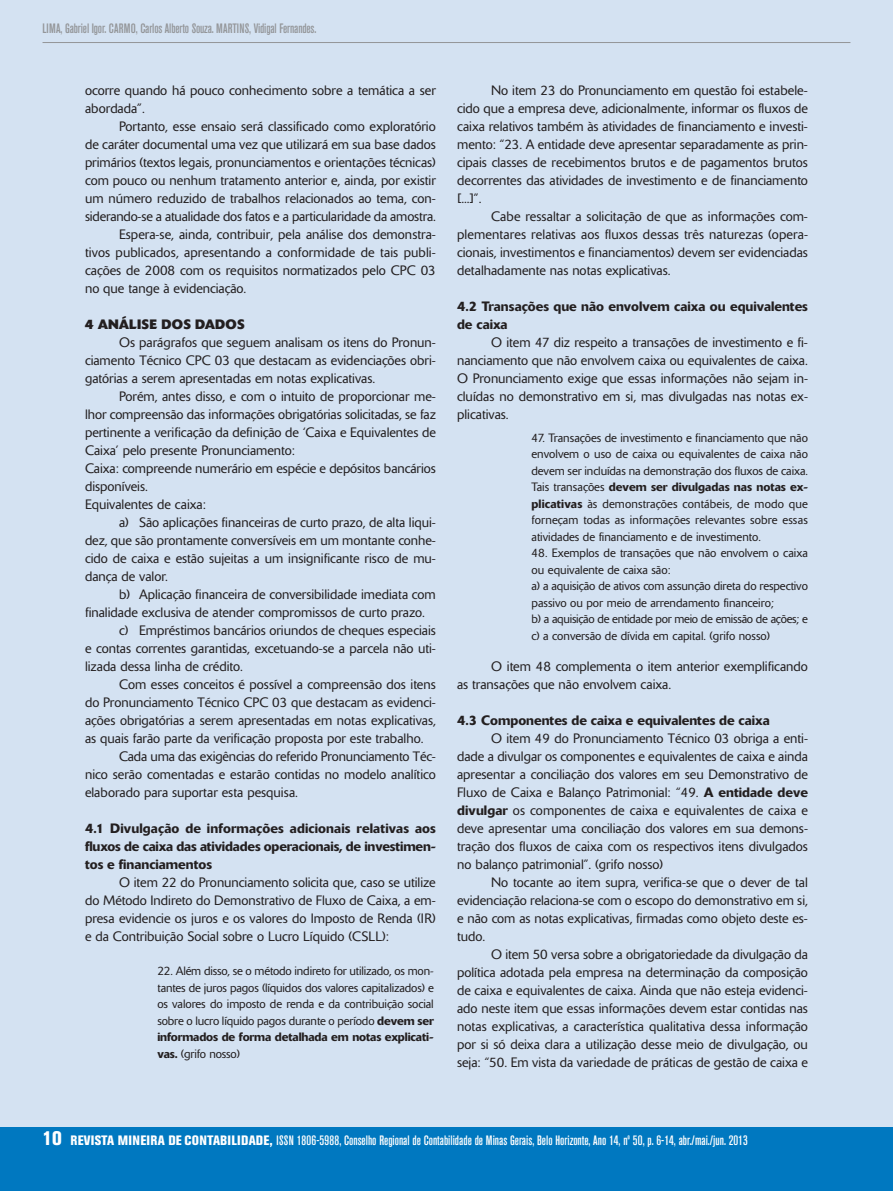
<style>
.page{position:relative;width:893px;height:1191px;background:#d4e2f2}
.page>*{position:absolute;margin:0;border:0;box-sizing:border-box;transform-origin:0 0}
.t1{font:300 13.5px/18px "Delta";color:#231f20;text-align:justify}
.t2{font:500 13.5px/18px "Delta";color:#231f20;text-align:justify}
.t3{font:500 condensed 13.5px "Akzidenz Grotesk BE";color:#fff}
.t4{font:500 condensed 13.5px "Akzidenz Grotesk BE";letter-spacing:-.01em;color:#939598}
.t5{font:700 13.5px "Delta";letter-spacing:.01em;color:#231f20}
.t6{font:300 12px/16.5px "Delta";color:#231f20;text-align:justify}
.s1{font-weight:500}
.s2{font-weight:800;font-size:19.5px}
.s3{font-weight:800}
</style>
<div class="page">
<div style="left:0;top:1127px;width:893px;height:64px;background:#0078c0"></div>
<hr style="left:43px;top:42px;width:807px;height:1px;background:#939598">
<p class="t4" style="left:43px;top:23px;width:275px">LIMA, Gabriel Igor. CARMO, Carlos Alberto Souza. MARTINS, Vidigal Fernandes.</p>
<p class="t1" style="left:85px;top:82px;width:352px">ocorre quando há pouco conhecimento sobre a temática a ser abordada”.</p>
<p class="t1" style="left:119px;top:118px;width:318px">Portanto, esse ensaio será classificado como exploratório</p>
<p class="t1" style="left:85px;top:136px;width:352px">de caráter documental uma vez que utilizará em sua base dados</p>
<p class="t1" style="left:85px;top:154px;width:352px">primários (textos legais, pronunciamentos e orientações técnicas)</p>
<p class="t1" style="left:85px;top:172px;width:352px">com pouco ou nenhum tratamento anterior e, ainda, por existir</p>
<p class="t1" style="left:85px;top:190px;width:352px">um número reduzido de trabalhos relacionados ao tema, con-</p>
<p class="t1" style="left:85px;top:208px;width:352px">siderando-se a atualidade dos fatos e a particularidade da amostra.</p>
<p class="t1" style="left:119px;top:226px;width:318px">Espera-se, ainda, contribuir, pela análise dos demonstra-</p>
<p class="t1" style="left:85px;top:244px;width:352px">tivos publicados, apresentando a conformidade de tais publi-</p>
<p class="t1" style="left:85px;top:262px;width:352px">cações de 2008 com os requisitos normatizados pelo CPC 03</p>
<p class="t1" style="left:85px;top:280px;width:163px">no que tange à evidenciação.</p>
<p class="t5" style="left:85px;top:319px;width:161px">4 ANÁLISE DOS DADOS</p>
<p class="t1" style="left:85px;top:334px;width:352px;text-indent:34px">Os parágrafos que seguem analisam os itens do Pronun&shy;ciamento Técnico CPC 03 que destacam as evidenciações obri&shy;gatórias a serem apresentadas em notas explicativas.</p>
<p class="t1" style="left:85px;top:388px;width:352px;text-align:left;text-indent:34px">Porém, antes disso, e com o intuito de proporcionar me&shy;lhor compreensão das informações obrigatórias solicitadas, se faz pertinente a verificação da definição de ‘Caixa e Equivalentes de Caixa’ pelo presente Pronunciamento:<br>Caixa: compreende numerário em espécie e depósitos bancários disponíveis.<br>Equivalentes de caixa:</p>
<p class="t1" style="left:85px;top:514px;width:352px;text-indent:34px">a) São aplicações financeiras de curto prazo, de alta liqui&shy;dez, que são prontamente conversíveis em um montante conhe&shy;cido de caixa e estão sujeitas a um insignificante risco de mu&shy;dança de valor.</p>
<p class="t1" style="left:119px;top:586px;width:318px">b) Aplicação financeira de conversibilidade imediata com</p>
<p class="t1" style="left:85px;top:604px;width:341px">finalidade exclusiva de atender compromissos de curto prazo.</p>
<p class="t1" style="left:119px;top:622px;width:318px">c) Empréstimos bancários oriundos de cheques especiais</p>
<p class="t1" style="left:85px;top:640px;width:352px">e contas correntes garantidas, excetuando-se a parcela não uti-</p>
<p class="t1" style="left:85px;top:658px;width:159px">lizada dessa linha de crédito.</p>
<p class="t1" style="left:119px;top:676px;width:318px">Com esses conceitos é possível a compreensão dos itens</p>
<p class="t1" style="left:85px;top:694px;width:352px">do Pronunciamento Técnico CPC 03 que destacam as evidenci-</p>
<p class="t1" style="left:85px;top:712px;width:352px">ações obrigatórias a serem apresentadas em notas explicativas,</p>
<p class="t1" style="left:85px;top:730px;width:340px">as quais farão parte da verificação proposta por este trabalho.</p>
<p class="t1" style="left:119px;top:748px;width:318px">Cada uma das exigências do referido Pronunciamento Téc-</p>
<p class="t1" style="left:85px;top:766px;width:352px">nico serão comentadas e estarão contidas no modelo analítico</p>
<p class="t1" style="left:85px;top:784px;width:214px">elaborado para suportar esta pesquisa.</p>
<p class="t2" style="left:85px;top:820px;width:352px">4.1 Divulgação de informações adicionais relativas aos fluxos de caixa das atividades operacionais, de investimen&shy;tos e financiamentos</p>
<p class="t1" style="left:85px;top:874px;width:352px;text-indent:34px">O item 22 do Pronunciamento solicita que, caso se utilize do Método Indireto do Demonstrativo de Fluxo de Caixa, a em&shy;presa evidencie os juros e os valores do Imposto de Renda (IR) e da Contribuição Social sobre o Lucro Líquido (CSLL):</p>
<p class="t6" style="left:157px;top:964px;width:278px">22. Além disso, se o método indireto for utilizado, os mon&shy;tantes de juros pagos (líquidos dos valores capitalizados) e os valores do imposto de renda e da contribuição social sobre o lucro líquido pagos durante o período <span class="s1">devem ser informados de forma detalhada em notas explicati&shy;vas.</span> (grifo nosso)</p>
<p class="t1" style="left:457px;top:82px;width:352px;text-indent:34px">No item 23 do Pronunciamento em questão foi estabele&shy;cido que a empresa deve, adicionalmente, informar os fluxos de caixa relativos também às atividades de financiamento e investi&shy;mento: “23. A entidade deve apresentar separadamente as prin&shy;cipais classes de recebimentos brutos e de pagamentos brutos decorrentes das atividades de investimento e de financiamento [...]”.</p>
<p class="t1" style="left:457px;top:208px;width:352px;text-indent:34px">Cabe ressaltar a solicitação de que as informações com&shy;plementares relativas aos fluxos dessas três naturezas (opera&shy;cionais, investimentos e financiamentos) devem ser evidenciadas detalhadamente nas notas explicativas.</p>
<p class="t2" style="left:457px;top:298px;width:352px">4.2 Transações que não envolvem caixa ou equivalentes de caixa</p>
<p class="t1" style="left:457px;top:334px;width:352px;text-indent:34px">O item 47 diz respeito a transações de investimento e fi&shy;nanciamento que não envolvem caixa ou equivalentes de caixa.<br>O Pronunciamento exige que essas informações não sejam in&shy;cluídas no demonstrativo em si, mas divulgadas nas notas ex&shy;plicativas.</p>
<p class="t6" style="left:531px;top:430px;width:278px">47. Transações de investimento e financiamento que não envolvem o uso de caixa ou equivalentes de caixa não devem ser incluídas na demonstração dos fluxos de caixa.<br>Tais transações <span class="s1">devem ser divulgadas nas notas ex&shy;plicativas</span> às demonstrações contábeis, de modo que forneçam todas as informações relevantes sobre essas atividades de financiamento e de investimento.</p>
<p class="t6" style="left:531px;top:546px;width:278px;text-align:left">48. Exemplos de transações que não envolvem o caixa ou equivalente de caixa são:<br>a) a aquisição de ativos com assunção direta do respectivo passivo ou por meio de arrendamento financeiro;<br>b) a aquisição de entidade por meio de emissão de ações; e c) a conversão de dívida em capital. (grifo nosso)</p>
<p class="t1" style="left:457px;top:658px;width:352px;text-indent:34px">O item 48 complementa o item anterior exemplificando as transações que não envolvem caixa.</p>
<p class="t2" style="left:457px;top:712px;width:314px">4.3 Componentes de caixa e equivalentes de caixa</p>
<p class="t1" style="left:457px;top:730px;width:352px;text-indent:34px">O item 49 do Pronunciamento Técnico 03 obriga a enti&shy;dade a divulgar os componentes e equivalentes de caixa e ainda apresentar a conciliação dos valores em seu Demonstrativo de Fluxo de Caixa e Balanço Patrimonial: “49. <span class="s1">A entidade deve divulgar</span> os componentes de caixa e equivalentes de caixa e deve apresentar uma conciliação dos valores em sua demons&shy;tração dos fluxos de caixa com os respectivos itens divulgados no balanço patrimonial”. (grifo nosso)</p>
<p class="t1" style="left:457px;top:874px;width:352px;text-indent:34px">No tocante ao item supra, verifica-se que o dever de tal evidenciação relaciona-se com o escopo do demonstrativo em si, e não com as notas explicativas, firmadas como objeto deste es&shy;tudo.</p>
<p class="t1" style="left:457px;top:946px;width:352px;text-indent:34px">O item 50 versa sobre a obrigatoriedade da divulgação da política adotada pela empresa na determinação da composição de caixa e equivalentes de caixa. Ainda que não esteja evidenci&shy;ado neste item que essas informações devem estar contidas nas notas explicativas, a característica qualitativa dessa informação por si só deixa clara a utilização desse meio de divulgação, ou seja: “50. Em vista da variedade de práticas de gestão de caixa e</p>
<p class="t3" style="left:43px;top:1135px;width:707px"><span class="s2">10</span> <span class="s3">REVISTA MINEIRA DE CONTABILIDADE,</span> ISSN 1806-5988, Conselho Regional de Contabilidade de Minas Gerais, Belo Horizonte, Ano 14, nº 50, p. 6-14, abr./mai./jun. 2013</p>
</div>
